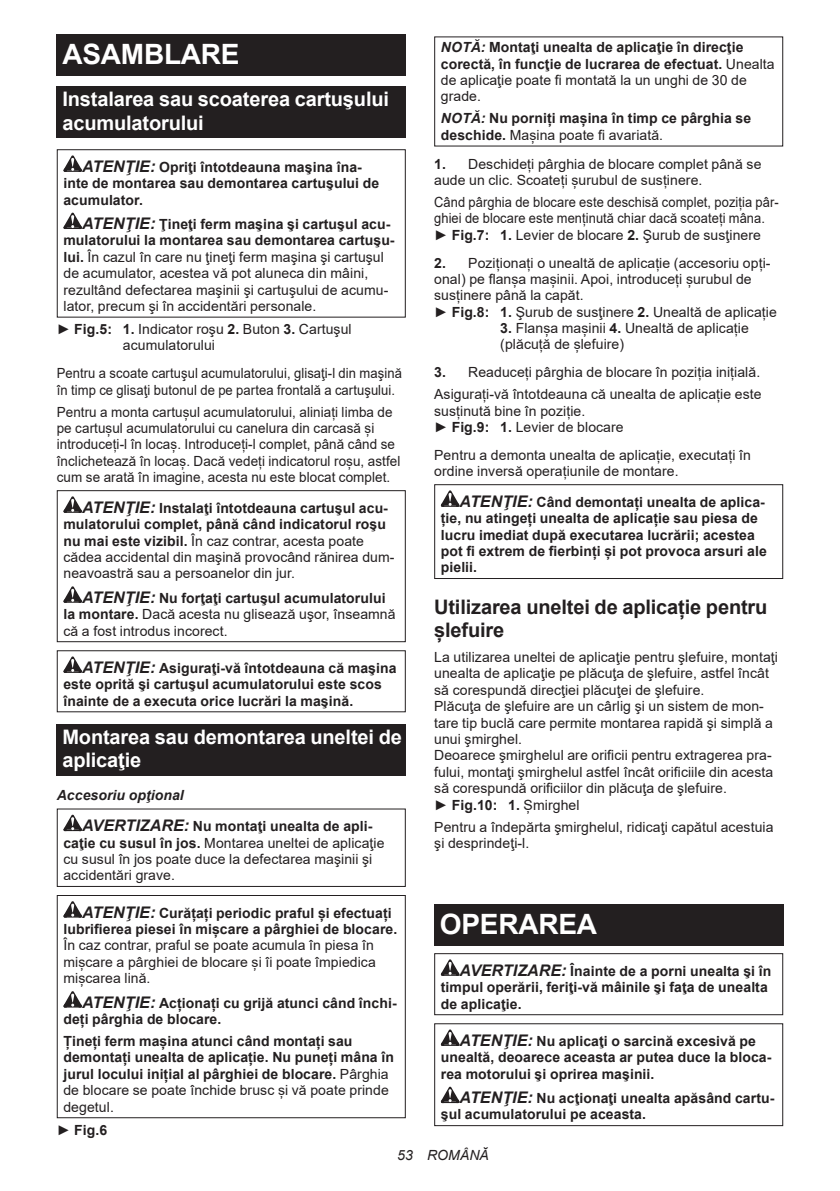
<style>
.page{position:relative;width:840px;height:1191px;background:#fff}
.page>*{position:absolute;margin:0;border:0;box-sizing:border-box;transform-origin:0 0}
.t1{font:700 28px "Arial";letter-spacing:-.01em;color:#fff}
.t2{font:700 20px/23.4px "Arial";letter-spacing:-.01em;color:#fff}
.t3{font:700 20px/23.4px "Arial";letter-spacing:-.01em;color:#231f20}
.t4{font:14px/16.4px "Arial";letter-spacing:.005em;color:#231f20}
.t5{font:700 14px/16.4px "Arial";letter-spacing:.005em;color:#231f20}
.t6{font:14px/16.4px "Arial";letter-spacing:.005em;color:#231f20;scale:.96 1}
.t7{font:14px/16.4px "Arial";letter-spacing:.005em;color:#231f20;scale:.92 1}
.t8{font:14px/16.4px "Arial";letter-spacing:.005em;color:#231f20;scale:.93 1}
.t9{font:italic 14px "Arial";letter-spacing:.005em;color:#231f20}
.s1{font-style:italic;font-size:16px}
.s2{font-weight:700;font-style:italic;font-size:16px}
.s3{font-weight:700}
.s4{font-style:italic}
.s5{font-weight:400}
</style>
<div class="page">
<div style="left:57px;top:34px;width:348px;height:41px;background:#231f20"></div>
<div style="left:57px;top:86px;width:348px;height:52px;background:#231f20"></div>
<svg style="left:63px;top:155px;width:19px;height:17px"></svg>
<svg style="left:63px;top:213px;width:19px;height:16px"></svg>
<div style="left:57px;top:149px;width:348px;height:169px;border:1px solid #231f20"></div>
<svg style="left:63px;top:496px;width:19px;height:17px"></svg>
<svg style="left:63px;top:586px;width:19px;height:17px"></svg>
<div style="left:57px;top:490px;width:348px;height:152px;border:1px solid #231f20"></div>
<svg style="left:63px;top:656px;width:19px;height:17px"></svg>
<div style="left:57px;top:650px;width:348px;height:62px;border:1px solid #231f20"></div>
<div style="left:57px;top:723px;width:348px;height:52px;background:#231f20"></div>
<svg style="left:63px;top:814px;width:19px;height:17px"></svg>
<div style="left:57px;top:808px;width:348px;height:79px;border:1px solid #231f20"></div>
<svg style="left:63px;top:901px;width:19px;height:16px"></svg>
<svg style="left:63px;top:991px;width:19px;height:16px"></svg>
<div style="left:57px;top:895px;width:348px;height:223px;border:1px solid #231f20"></div>
<svg style="left:440px;top:490px;width:19px;height:17px"></svg>
<div style="left:434px;top:484px;width:348px;height:95px;border:1px solid #231f20"></div>
<div style="left:434px;top:904px;width:348px;height:41px;background:#231f20"></div>
<svg style="left:440px;top:959px;width:19px;height:16px"></svg>
<div style="left:434px;top:953px;width:348px;height:62px;border:1px solid #231f20"></div>
<svg style="left:440px;top:1029px;width:19px;height:16px"></svg>
<svg style="left:440px;top:1086px;width:19px;height:17px"></svg>
<div style="left:434px;top:1023px;width:348px;height:103px;border:1px solid #231f20"></div>
<h1 class="t1" style="left:62px;top:34px;width:179px">ASAMBLARE</h1>
<h2 class="t2" style="left:62px;top:88px;width:328px">Instalarea sau scoaterea cartuşului acumulatorului</h2>
<p class="t5" style="left:63px;top:159px;width:317px;text-indent:19px"><span class="s1">ATENŢIE:</span> Opriţi întotdeauna maşina îna&shy;inte de montarea sau demontarea cartuşului de acumulator.</p>
<p class="t4" style="left:63px;top:216px;width:332px;text-indent:19px"><span class="s2">ATENŢIE:</span> <span class="s3">Ţineţi ferm maşina şi cartuşul acu&shy;mulatorului la montarea sau demontarea cartuşu&shy;lui.</span> În cazul în care nu ţineţi ferm maşina şi cartuşul de acumulator, acestea vă pot aluneca din mâini, rezultând defectarea maşinii şi cartuşului de acumu&shy;lator, precum şi în accidentări personale.</p>
<p class="t4" style="left:123px;top:321px;width:230px;text-indent:-66px">► <span class="s3">Fig.5: 1.</span> Indicator roşu <span class="s3">2.</span> Buton <span class="s3">3.</span> Cartuşul acumulatorului</p>
<p class="t8" style="left:57px;top:365px;width:372px">Pentru a scoate cartuşul acumulatorului, glisaţi-l din maşină în timp ce glisaţi butonul de pe partea frontală a cartuşului.</p>
<p class="t6" style="left:57px;top:403px;width:359px">Pentru a monta cartușul acumulatorului, aliniați limba de pe cartușul acumulatorului cu canelura din carcasă și introduceți-l în locaș. Introduceți-l complet, până când se înclichetează în locaș. Dacă vedeți indicatorul roșu, astfel cum se arată în imagine, acesta nu este blocat complet.</p>
<p class="t4" style="left:63px;top:499px;width:332px;text-indent:19px"><span class="s2">ATENŢIE:</span> <span class="s3">Instalaţi întotdeauna cartuşul acu&shy;mulatorului complet, până când indicatorul roşu nu mai este vizibil.</span> În caz contrar, acesta poate cădea accidental din maşină provocând rănirea dum&shy;neavoastră sau a persoanelor din jur.</p>
<p class="t4" style="left:63px;top:589px;width:333px;text-indent:19px"><span class="s2">ATENŢIE:</span> <span class="s3">Nu forţaţi cartuşul acumulatorului la montare.</span> Dacă acesta nu glisează uşor, înseamnă că a fost introdus incorect.</p>
<p class="t5" style="left:63px;top:660px;width:334px;text-indent:19px"><span class="s1">ATENŢIE:</span> Asiguraţi-vă întotdeauna că maşina este oprită şi cartuşul acumulatorului este scos înainte de a executa orice lucrări la maşină.</p>
<h2 class="t2" style="left:62px;top:725px;width:341px">Montarea sau demontarea uneltei de aplicaţie</h2>
<p class="t5" style="left:82px;top:780px;width:292px;line-height:30.6px;text-indent:-25px"><span class="s4">Accesoriu opţional<br></span><span class="s1">AVERTIZARE:</span> Nu montaţi unealta de apli-</p>
<p class="t4" style="left:63px;top:834px;width:322px"><span class="s3">caţie cu susul în jos.</span> Montarea uneltei de aplicaţie cu susul în jos poate duce la defectarea maşinii şi accidentări grave.</p>
<p class="t5" style="left:63px;top:904px;width:335px;text-indent:19px"><span class="s1">ATENŢIE:</span> Curățați periodic praful și efectuați lubrifierea piesei în mișcare a pârghiei de blocare.</p>
<p class="t4" style="left:63px;top:937px;width:314px">În caz contrar, praful se poate acumula în piesa în mișcare a pârghiei de blocare și îi poate împiedica mișcarea lină.</p>
<p class="t5" style="left:63px;top:994px;width:334px;text-indent:19px"><span class="s1">ATENŢIE:</span> Acționați cu grijă atunci când închi&shy;deți pârghia de blocare.</p>
<p class="t5" style="left:63px;top:1033px;width:332px">Țineți ferm mașina atunci când montați sau demontați unealta de aplicație. Nu puneți mâna în jurul locului inițial al pârghiei de blocare. <span class="s5">Pârghia de blocare se poate închide brusc și vă poate prinde degetul.</span></p>
<p class="t5" style="left:57px;top:1121px;width:52px"><span class="s5">►</span> Fig.6</p>
<p class="t5" style="left:440px;top:39px;width:335px"><span class="s4">NOTĂ:</span> Montaţi unealta de aplicaţie în direcţie corectă, în funcţie de lucrarea de efectuat. <span class="s5">Unealta de aplicaţie poate fi montată la un unghi de 30 de grade.</span></p>
<p class="t5" style="left:440px;top:110px;width:311px"><span class="s4">NOTĂ:</span> Nu porniți mașina în timp ce pârghia se deschide. <span class="s5">Mașina poate fi avariată.</span></p>
<p class="t4" style="left:434px;top:155px;width:328px"><span class="s3">1.</span> Deschideți pârghia de blocare complet până se aude un clic. Scoateți șurubul de susținere.</p>
<p class="t7" style="left:434px;top:194px;width:376px">Când pârghia de blocare este deschisă complet, poziția pâr&shy;ghiei de blocare este menținută chiar dacă scoateți mâna. ► <span class="s3">Fig.7: 1.</span> Levier de blocare <span class="s3">2.</span> Şurub de susţinere</p>
<p class="t4" style="left:434px;top:254px;width:344px"><span class="s3">2.</span> Poziționați o unealtă de aplicație (accesoriu opți&shy;onal) pe flanșa mașinii. Apoi, introduceți șurubul de susținere până la capăt.<br>► <span class="s3">Fig.8: 1.</span> Şurub de susţinere <span class="s3">2.</span> Unealtă de aplicație</p>
<p class="t4" style="left:500px;top:320px;width:250px"><span class="s3">3.</span> Flanșa mașinii <span class="s3">4.</span> Unealtă de aplicație (plăcuță de șlefuire)</p>
<p class="t4" style="left:434px;top:361px;width:329px;line-height:22px"><span class="s3">3.</span> Readuceți pârghia de blocare în poziția inițială.<br>Asigurați-vă întotdeauna că unealta de aplicație este</p>
<p class="t4" style="left:434px;top:402px;width:191px">susținută bine în poziție.<br>► <span class="s3">Fig.9: 1.</span> Levier de blocare</p>
<p class="t4" style="left:434px;top:446px;width:318px">Pentru a demonta unealta de aplicație, executați în ordine inversă operațiunile de montare.</p>
<p class="t5" style="left:440px;top:494px;width:327px;text-indent:19px"><span class="s1">ATENŢIE:</span> Când demontați unealta de aplica&shy;ție, nu atingeți unealta de aplicație sau piesa de lucru imediat după executarea lucrării; acestea pot fi extrem de fierbinți și pot provoca arsuri ale pielii.</p>
<h2 class="t3" style="left:434px;top:595px;width:334px">Utilizarea uneltei de aplicație pentru șlefuire</h2>
<p class="t4" style="left:434px;top:649px;width:345px">La utilizarea uneltei de aplicaţie pentru şlefuire, montaţi unealta de aplicaţie pe plăcuţa de şlefuire, astfel încât să corespundă direcţiei plăcuţei de şlefuire.<br>Plăcuţa de şlefuire are un cârlig şi un sistem de mon&shy;tare tip buclă care permite montarea rapidă şi simplă a unui şmirghel.<br>Deoarece şmirghelul are orificii pentru extragerea pra&shy;fului, montaţi şmirghelul astfel încât orificiile din acesta să corespundă orificiilor din plăcuţa de şlefuire.<br>► <span class="s3">Fig.10: 1.</span> Șmirghel</p>
<p class="t4" style="left:434px;top:818px;width:340px">Pentru a îndepărta şmirghelul, ridicaţi capătul acestuia şi desprindeţi-l.</p>
<h1 class="t1" style="left:439px;top:904px;width:159px">OPERAREA</h1>
<p class="t5" style="left:440px;top:962px;width:332px;text-indent:19px"><span class="s1">AVERTIZARE:</span> Înainte de a porni unealta şi în timpul operării, feriţi-vă mâinile şi faţa de unealta de aplicaţie.</p>
<p class="t5" style="left:440px;top:1033px;width:332px;text-indent:19px"><span class="s1">ATENŢIE:</span> Nu aplicaţi o sarcină excesivă pe unealtă, deoarece aceasta ar putea duce la bloca&shy;rea motorului şi oprirea maşinii.</p>
<p class="t5" style="left:440px;top:1090px;width:335px;text-indent:19px"><span class="s1">ATENŢIE:</span> Nu acţionaţi unealta apăsând cartu&shy;şul acumulatorului pe aceasta.</p>
<p class="t9" style="left:397px;top:1146px;width:93px">53 ROMÂNĂ</p>
</div>
